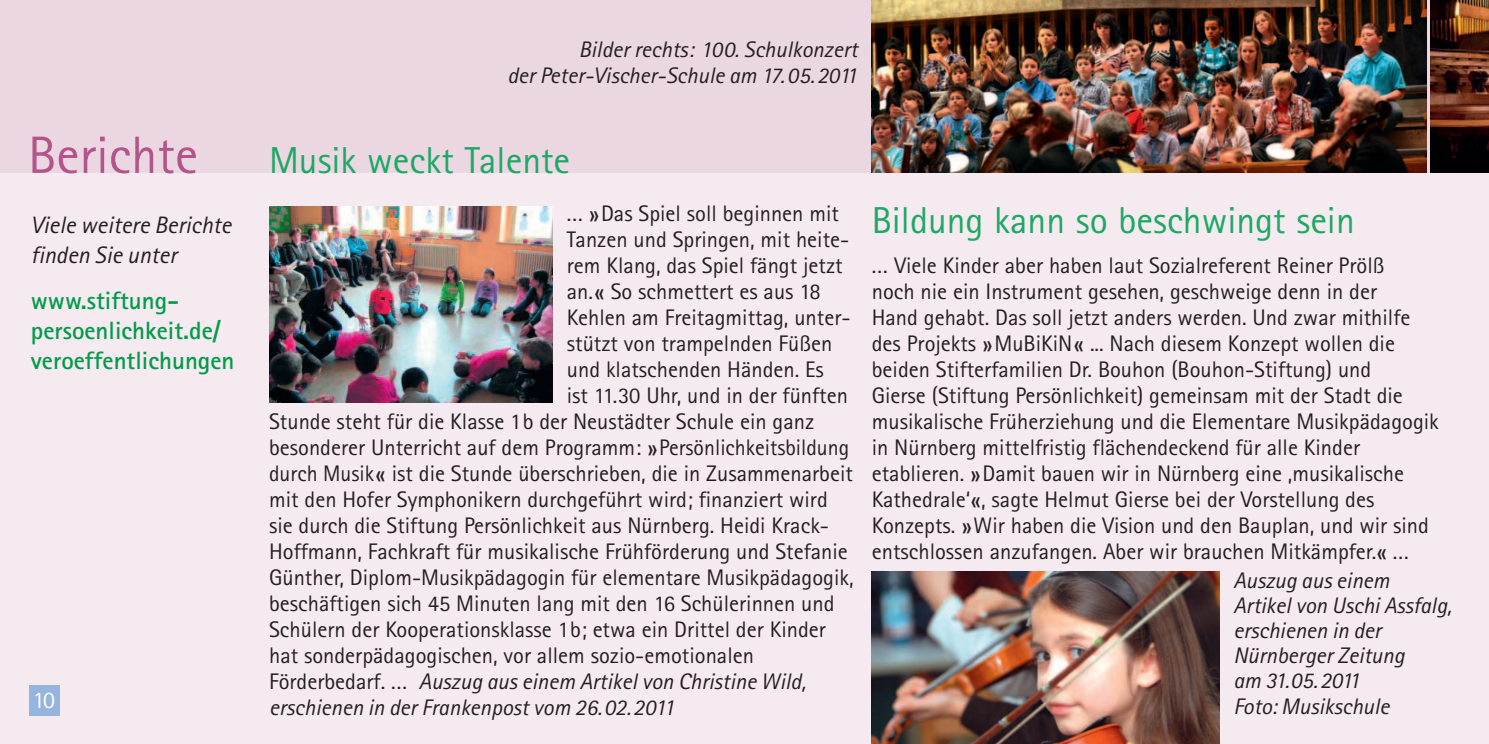
<style>
.page{position:relative;width:1489px;height:744px;background:#fff}
.page>*{position:absolute;margin:0;border:0;box-sizing:border-box;transform-origin:0 0}
.t1{font:52.5px "Rotis Sans Serif";color:#b5548a}
.t2{font:37.5px "Rotis Sans Serif";color:#1ca865}
.t3{font:700 25px/30px "Rotis Sans Serif";color:#009b4b}
.t4{font:italic 23.75px/30px "Rotis Sans Serif";color:#231f20}
.t5{font:23.75px "Rotis Sans Serif";color:#fff}
.t6{font:22.5px/26px "Rotis Sans Serif";color:#231f20}
.t7{font:italic 22.5px/25.2px "Rotis Sans Serif";color:#231f20}
.s1{font-weight:300;font-size:27.5px}
.s2{font-style:normal}
</style>
<div class="page">
<div style="left:0;top:1px;width:1488px;height:742px;background:#f4eaef"></div>
<div style="left:0;top:1px;width:1488px;height:172px;background:#ebd7e1"></div>
<div style="left:30px;top:685px;width:30px;height:30px;background:#95b5de"></div>
<img style="left:871px;top:1px;width:555px;height:172px">
<img style="left:871px;top:571px;width:348px;height:172px">
<img style="left:269px;top:206px;width:283px;height:196px">
<img style="left:1430px;top:1px;width:58px;height:172px">
<h1 class="t1" style="left:28px;top:137px;width:172px">Berichte</h1>
<p class="t4" style="left:31px;top:212px;width:202px">Viele weitere Berichte finden Sie unter</p>
<p class="t3" style="left:31px;top:287px;width:205px">www.stiftung&shy;persoenlichkeit.de/ veroeffentlichungen</p>
<p class="t5" style="left:33px;top:691px;width:24px">10</p>
<p class="t7" style="left:507px;top:38px;width:352px;line-height:26px;text-align:right">Bilder rechts: 100. Schulkonzert<br>der Peter-Vischer-Schule am 17.05.2011</p>
<h2 class="t2" style="left:269px;top:147px;width:302px">Musik weckt Talente</h2>
<p class="t6" style="left:567px;top:203px;width:273px">... <span class="s1">»</span>Das Spiel soll beginnen mit</p>
<p class="t6" style="left:567px;top:229px;width:284px">Tanzen und Springen, mit heite-</p>
<p class="t6" style="left:567px;top:254px;width:277px">rem Klang, das Spiel fängt jetzt</p>
<p class="t6" style="left:567px;top:280px;width:255px">an.<span class="s1">«</span> So schmettert es aus 18</p>
<p class="t6" style="left:567px;top:306px;width:285px">Kehlen am Freitagmittag, unter-</p>
<p class="t6" style="left:567px;top:332px;width:267px">stützt von trampelnden Füßen</p>
<p class="t6" style="left:567px;top:358px;width:258px">und klatschenden Händen. Es</p>
<p class="t6" style="left:567px;top:384px;width:282px">ist 11.30 Uhr, und in der fünften</p>
<p class="t6" style="left:269px;top:410px;width:546px">Stunde steht für die Klasse 1b der Neustädter Schule ein ganz</p>
<p class="t6" style="left:269px;top:436px;width:581px">besonderer Unterricht auf dem Programm: <span class="s1">»</span>Persönlichkeitsbildung</p>
<p class="t6" style="left:269px;top:462px;width:585px">durch Musik<span class="s1">«</span> ist die Stunde überschrieben, die in Zusammenarbeit</p>
<p class="t6" style="left:269px;top:488px;width:560px">mit den Hofer Symphonikern durchgeführt wird; finanziert wird</p>
<p class="t6" style="left:269px;top:514px;width:561px">sie durch die Stiftung Persönlichkeit aus Nürnberg. Heidi Krack-</p>
<p class="t6" style="left:269px;top:540px;width:580px">Hoffmann, Fachkraft für musikalische Frühförderung und Stefanie</p>
<p class="t6" style="left:269px;top:566px;width:586px">Günther, Diplom-Musikpädagogin für elementare Musikpädagogik,</p>
<p class="t6" style="left:269px;top:592px;width:567px">beschäftigen sich 45 Minuten lang mit den 16 Schülerinnen und</p>
<p class="t6" style="left:269px;top:618px;width:558px">Schülern der Kooperationsklasse 1b; etwa ein Drittel der Kinder</p>
<p class="t6" style="left:269px;top:644px;width:486px">hat sonderpädagogischen, vor allem sozio-emotionalen</p>
<p class="t7" style="left:269px;top:671px;width:538px"><span class="s2">Förderbedarf. ...</span> Auszug aus einem Artikel von Christine Wild,</p>
<p class="t7" style="left:269px;top:697px;width:407px">erschienen in der Frankenpost vom 26.02.2011</p>
<h2 class="t2" style="left:871px;top:207px;width:484px">Bildung kann so beschwingt sein</h2>
<p class="t6" style="left:871px;top:254px;width:568px">... Viele Kinder aber haben laut Sozialreferent Reiner Prölß<br>noch nie ein Instrument gesehen, geschweige denn in der<br>Hand gehabt. Das soll jetzt anders werden. Und zwar mithilfe des Projekts <span class="s1">»</span>MuBiKiN<span class="s1">«</span> ... Nach diesem Konzept wollen die beiden Stifterfamilien Dr. Bouhon (Bouhon-Stiftung) und<br>Gierse (Stiftung Persönlichkeit) gemeinsam mit der Stadt die musikalische Früherziehung und die Elementare Musikpädagogik in Nürnberg mittelfristig flächendeckend für alle Kinder etablieren. <span class="s1">»</span>Damit bauen wir in Nürnberg eine ‚musikalische Kathedrale‘<span class="s1">«</span>, sagte Helmut Gierse bei der Vorstellung des Konzepts. <span class="s1">»</span>Wir haben die Vision und den Bauplan, und wir sind entschlossen anzufangen. Aber wir brauchen Mitkämpfer.<span class="s1">«</span> ...</p>
<p class="t7" style="left:1233px;top:570px;width:220px">Auszug aus einem<br>Artikel von Uschi Assfalg, erschienen in der<br>Nürnberger Zeitung<br>am 31.05.2011<br>Foto: Musikschule</p>
</div>
